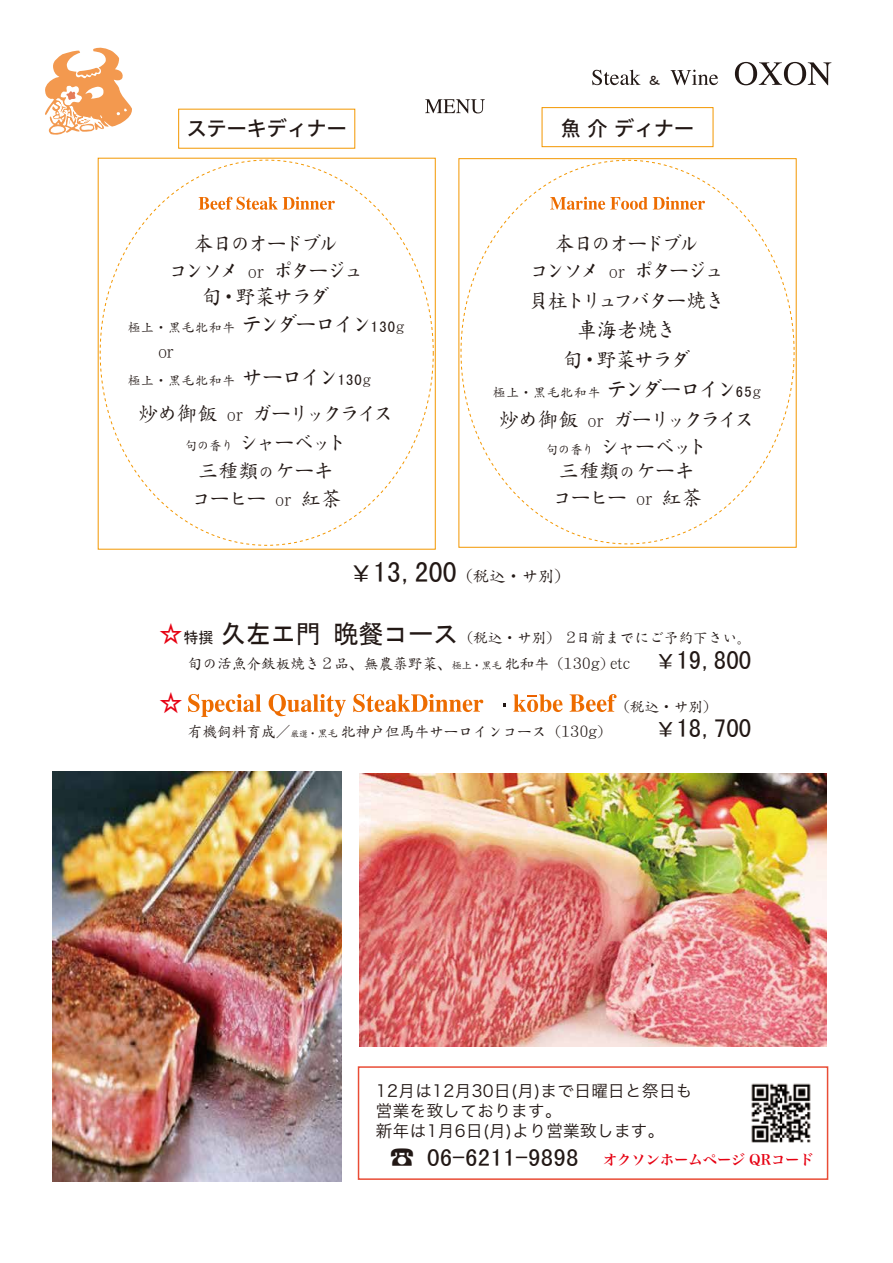
<style>
.page{position:relative;width:893px;height:1263px;background:#fff}
.page>*{position:absolute;margin:0;border:0;box-sizing:border-box;transform-origin:0 0}
.t1{font:25.5px "MS Gothic";color:#221815}
.t2{font:25.5px "MS Gothic";color:#e60012}
.t3{font:20.85px/29.8px "DF Kai Sho Md MP RKSJ H";letter-spacing:-.085em;color:#221815;text-align:center;scale:.95 1}
.t4{font:20.85px/26.4px "DF Kai Sho Md MP RKSJ H";letter-spacing:-.105em;color:#221815;text-align:center;scale:.95 1}
.t5{font:20.85px/28.3px "DF Kai Sho Md MP RKSJ H";letter-spacing:-.045em;color:#221815;text-align:center;scale:.95 1}
.t6{font:20.85px/27px "DF Kai Sho Md MP RKSJ H";letter-spacing:-.115em;color:#221815;text-align:center;scale:.95 1}
.t7{font:20.85px/27px "DF Kai Sho Md MP RKSJ H";letter-spacing:-.12em;color:#221815;text-align:center;scale:.95 1}
.t8{font:20.85px/27px "DF Kai Sho Md MP RKSJ H";letter-spacing:-.03em;color:#221815;text-align:center;scale:.95 1}
.t9{font:20.4px "Hiragino Sans W5";color:#221815}
.t10{font:16.65px "DF Kai Sho Md MP RKSJ H";color:#221815}
.t11{font:16.5px/19.8px "Hiragino Sans W3";letter-spacing:.025em;color:#221815}
.t12{font:16.5px "DF Kai Sho Md MP RKSJ H";color:#221815;scale:.95 1}
.t13{font:15px/25.5px "DF Kai Sho Md MP RKSJ H";color:#221815;text-align:right}
.t14{font:14.25px "Hira Min Pro W6";color:#e60012}
.t15{font:13.35px "MS P Gothic";color:#221815}
.t16{font:12.9px "DF Kai Sho Md MP RKSJ H";letter-spacing:.075em;color:#221815}
.s1{font-size:16.5px}
.s2{font-size:21.9px}
.s3{font-family:"MS Gothic";font-size:15px}
.s4{font-size:14.25px}
.s5{font-size:12.9px}
.s6{font-size:16.65px}
.s7{font-family:"MS Gothic";font-size:24.15px}
.s8{font-family:"MS Gothic";font-size:28.35px}
.s9{font-family:"MS Gothic";font-size:25.5px;color:#e60012}
.s10{font-family:"MS Gothic";font-size:15.3px}
.s11{font-family:"MS Gothic";font-size:25.5px}
.s12{font-size:10.2px}
.s13{font-family:"MS Gothic";font-size:21.75px}
.s14{font-size:9px}
.s15{font-size:21.75px}
.s16{font-family:"DF Kai Sho Md MP RKSJ H";font-size:24px;color:#221815}
.s17{font-family:"MS Gothic";font-size:24px;color:#221815}
</style>
<div class="page">
<svg style="left:425px;top:99px;width:60px;height:14px"></svg>
<svg style="left:199px;top:197px;width:136px;height:13px"></svg>
<svg style="left:550px;top:197px;width:155px;height:13px"></svg>
<svg style="left:188px;top:694px;width:295px;height:23px"></svg>
<svg style="left:513px;top:694px;width:104px;height:18px"></svg>
<div style="left:542px;top:107px;width:171px;height:40px;background:#fff;border:1px solid #f39700"></div>
<svg style="left:45px;top:47px;width:87px;height:88px"></svg>
<img style="left:360px;top:773px;width:466px;height:274px">
<img style="left:52px;top:772px;width:289px;height:409px">
<img style="left:751px;top:1083px;width:60px;height:60px">
<svg style="left:592px;top:70px;width:49px;height:15px"></svg>
<svg style="left:670px;top:70px;width:48px;height:15px"></svg>
<svg style="left:735px;top:62px;width:96px;height:23px"></svg>
<div style="left:358px;top:1066px;width:470px;height:114px;border:2px solid #e94c35"></div>
<p class="t15" style="left:647px;top:73px;width:15px">＆</p>
<h3 class="t9" style="left:187px;top:110px;width:162px">ステーキディナー</h3>
<h3 class="t9" style="left:561px;top:110px;width:135px">魚 介 ディナー</h3>
<h2 class="t4" style="left:168px;top:230px;width:207px">本日のオードブル<br>コンソメ <span class="s1">or</span> ポタージュ旬・野菜サラダ</h2>
<h2 class="t7" style="left:529px;top:230px;width:207px">本日のオードブル<br>コンソメ <span class="s1">or</span> ポタージュ</h2>
<h2 class="t3" style="left:529px;top:285px;width:208px">貝柱トリュフバター焼き車海老焼き<br>旬・野菜サラダ</h2>
<p class="t16" style="left:128px;top:320px;width:278px">極上・黒毛牝和牛 <span class="s2">テンダーロイン</span><span class="s3">130</span><span class="s4">g</span></p>
<p class="t16" style="left:128px;top:374px;width:245px">極上・黒毛牝和牛 <span class="s2">サーロイン</span><span class="s3">130</span><span class="s4">g</span></p>
<h2 class="t3" style="left:138px;top:399px;width:270px">炒め御飯 <span class="s1">or</span> ガーリックライス</h2>
<h2 class="t6" style="left:499px;top:406px;width:270px">炒め御飯 <span class="s1">or</span> ガーリックライス<span class="s5">句の香り</span> シャーベット</h2>
<h2 class="t8" style="left:552px;top:457px;width:159px">三種類<span class="s6">の</span>ケーキコーヒー <span class="s1">or</span> 紅茶</h2>
<p class="t12" style="left:159px;top:343px;width:17px">or</p>
<p class="t16" style="left:493px;top:386px;width:270px">極上・黒毛牝和牛 <span class="s2">テンダーロイン</span><span class="s3">65</span><span class="s4">g</span></p>
<h2 class="t5" style="left:185px;top:428px;width:171px"><span class="s5">句の香り</span> シャーベット三種類<span class="s6">の</span>ケーキ<br>コーヒー <span class="s1">or</span> 紅茶</h2>
<p class="t10" style="left:350px;top:568px;width:212px"><span class="s7">￥</span><span class="s8">13,200</span>（税込・サ別)</p>
<p class="t13" style="left:158px;top:625px;width:595px"><span class="s9">☆</span><span class="s10">特撰</span> <span class="s11">久左エ門 晩餐コース</span>（税込・サ別)　2日前までにご予約下さい。旬の活魚介鉄板焼き２品、無農薬野菜、<span class="s12">極上・黒毛</span> 牝和牛（130g) etc <span class="s13">￥</span><span class="s11">19,800</span></p>
<h1 class="t2" style="left:158px;top:690px;width:27px">☆</h1>
<p class="t13" style="left:615px;top:693px;width:95px">（税込・サ別)</p>
<p class="t13" style="left:188px;top:719px;width:417px">有機飼料育成／<span class="s14">厳選</span><span class="s12">・黒毛</span> 牝神戸但馬牛サーロインコース（130g)</p>
<h1 class="t1" style="left:655px;top:715px;width:98px"><span class="s15">￥</span>18,700</h1>
<p class="t11" style="left:376px;top:1080px;width:318px">12月は12月30日(月)まで日曜日と祭日も営業を致しております。<br>新年は1月6日(月)より営業致します。</p>
<p class="t14" style="left:389px;top:1146px;width:426px"><span class="s16">☎</span> <span class="s17">06-6211-9898</span> オクソンホームページ QRコード</p>
</div>
